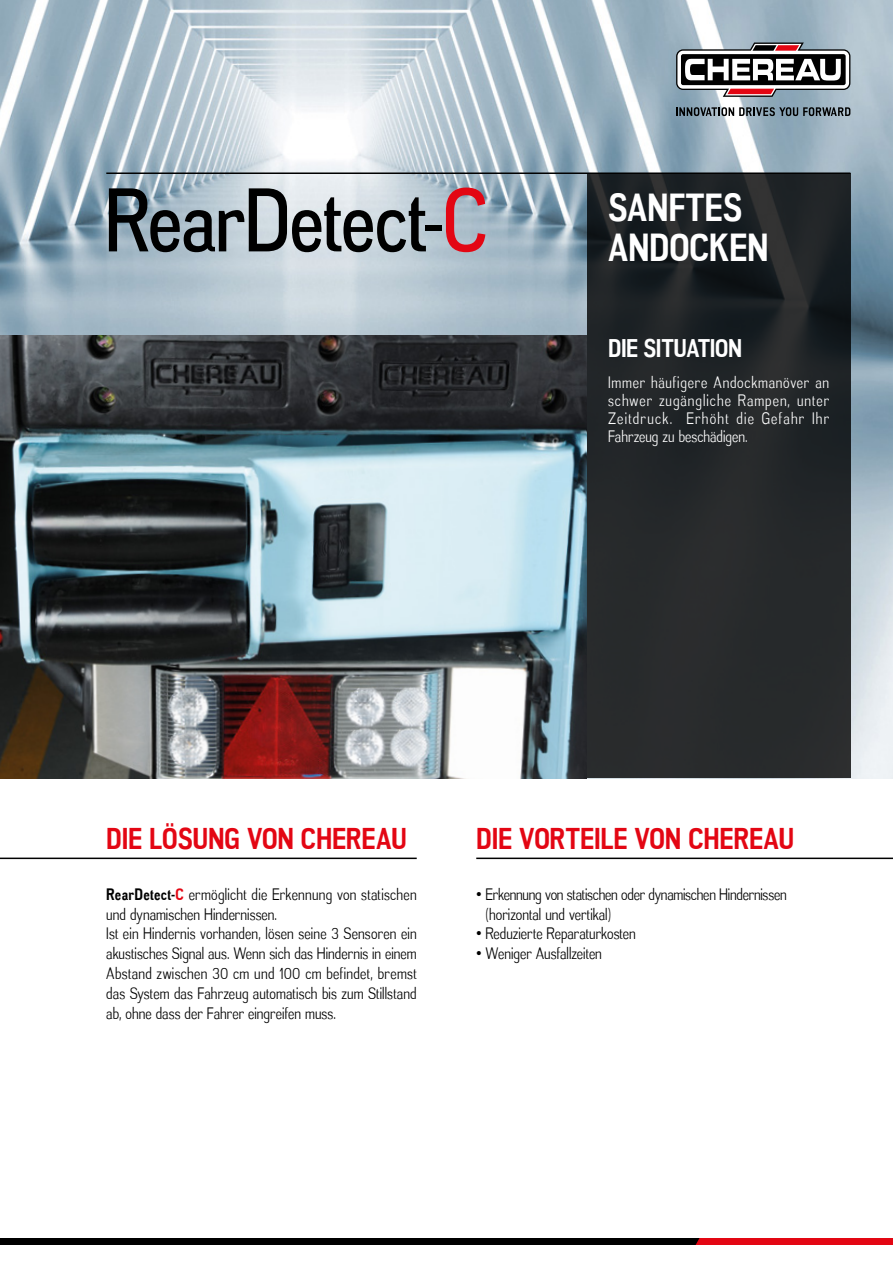
<style>
.page{position:relative;width:893px;height:1263px;background:#fff}
.page>*{position:absolute;margin:0;border:0;box-sizing:border-box;transform-origin:0 0}
.t1{font:90px "Akazan Rg";letter-spacing:-.015em;color:#000}
.t2{font:700 39px/40.5px "Akazan";letter-spacing:-.005em;color:#fff}
.t3{font:700 30px "Akazan";letter-spacing:-.01em;color:#e30613}
.t4{font:700 25.5px "Akazan";letter-spacing:-.015em;color:#fff}
.t5{font:16.5px/19.8px "Akazan Bk";letter-spacing:.005em;color:#000}
.t6{font:16.5px/18px "Akazan Bk";letter-spacing:.07em;color:#fff;text-align:justify}
.s1{color:#e30613}
.s2{font-family:"Akazan";font-weight:700}
.s3{font-family:"Akazan";font-weight:700;color:#e30613}
</style>
<div class="page">
<img style="left:0;top:0;width:893px;height:778px">
<img style="left:0;top:336px;width:587px;height:442px">
<svg style="left:0;top:1238px;width:893px;height:6px;background:#310104"></svg>
<hr style="left:106px;top:172px;width:744px;height:2px;background:#000">
<svg style="left:587px;top:174px;width:263px;height:604px;background:#232628"></svg>
<svg style="left:676px;top:107px;width:174px;height:9px;background:#5a656d"></svg>
<svg style="left:676px;top:43px;width:174px;height:54px"></svg>
<hr style="left:0;top:857px;width:417px;height:2px;background:#000">
<hr style="left:476px;top:857px;width:417px;height:2px;background:#000">
<h1 class="t1" style="left:104px;top:170px;width:386px">RearDetect-<span class="s1">C</span></h1>
<h2 class="t2" style="left:608px;top:188px;width:162px">SANFTES<br>ANDOCKEN</h2>
<h3 class="t4" style="left:608px;top:334px;width:136px">DIE SITUATION</h3>
<p class="t6" style="left:608px;top:373px;width:223px">Immer häufigere Andockmanöver an schwer zugängliche Rampen, unter Zeitdruck. Erhöht die Gefahr Ihr Fahrzeug zu beschädigen.</p>
<h3 class="t3" style="left:106px;top:822px;width:302px">DIE LÖSUNG VON CHEREAU</h3>
<h3 class="t3" style="left:476px;top:822px;width:320px">DIE VORTEILE VON CHEREAU</h3>
<p class="t5" style="left:106px;top:884px;width:312px"><span class="s2">RearDetect-</span><span class="s3">C</span> ermöglicht die Erkennung von statischen und dynamischen Hindernissen.<br>Ist ein Hindernis vorhanden, lösen seine 3 Sensoren ein akustisches Signal aus. Wenn sich das Hindernis in einem Abstand zwischen 30 cm und 100 cm befindet, bremst das System das Fahrzeug automatisch bis zum Stillstand ab, ohne dass der Fahrer eingreifen muss.</p>
<p class="t5" style="left:486px;top:884px;width:303px;text-indent:-9px">• Erkennung von statischen oder dynamischen Hindernissen (horizontal und vertikal)</p>
<p class="t5" style="left:476px;top:924px;width:161px">• Reduzierte Reparaturkosten</p>
<p class="t5" style="left:476px;top:944px;width:127px">• Weniger Ausfallzeiten</p>
</div>
